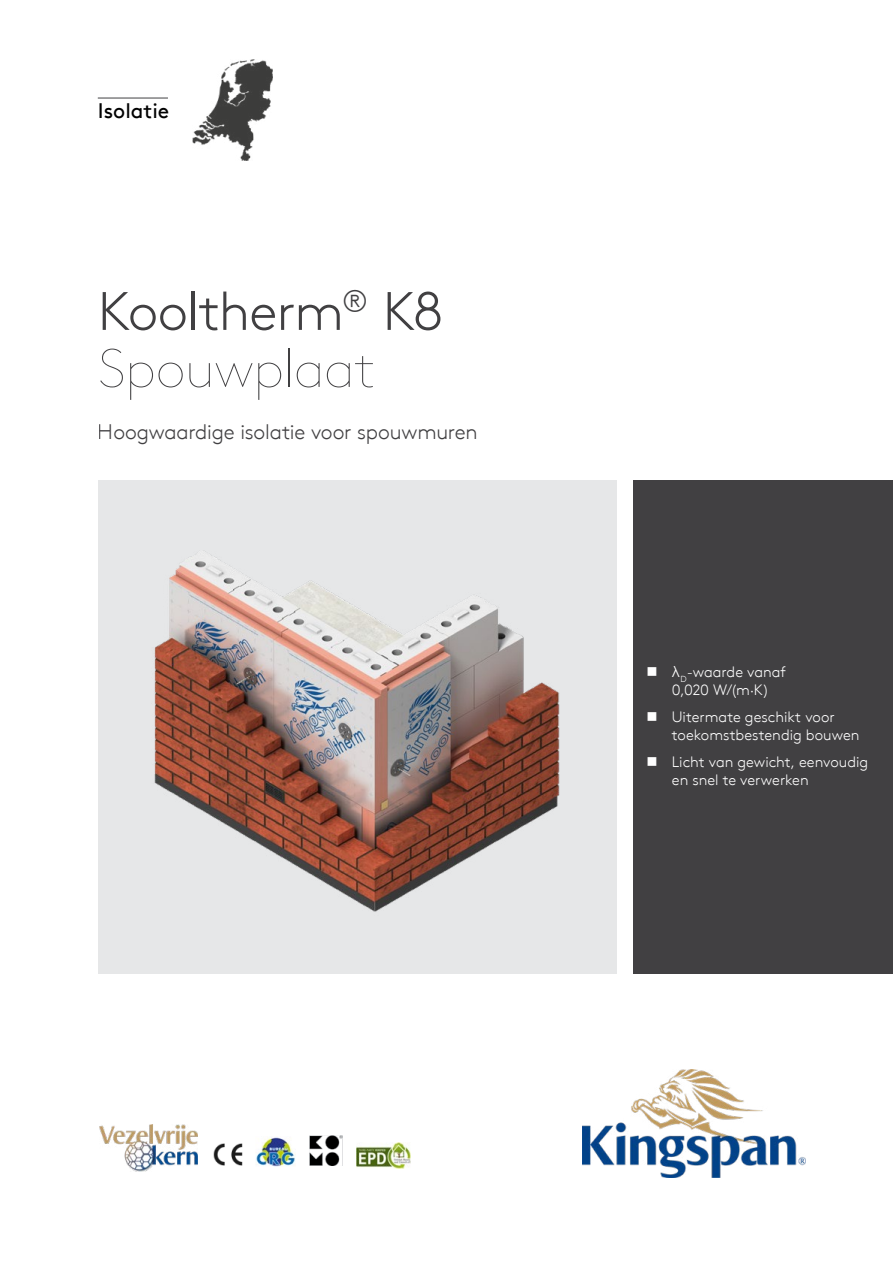
<style>
.page{position:relative;width:893px;height:1263px;background:#fff}
.page>*{position:absolute;margin:0;border:0;box-sizing:border-box;transform-origin:0 0}
.t1{font:300 54px/57px "Kingspan Brown TT";letter-spacing:-.015em;color:#414042}
.t2{font:300 21px "Kingspan Brown TT";letter-spacing:-.01em;color:#414042}
.t3{font:21px "Kingspan Brown TT";color:#000}
.t4{font:300 15px/18px "Kingspan Brown TT";color:#fff}
.s1{font-weight:100}
.s2{font-family:"Century Gothic";font-weight:400}
</style>
<div class="page">
<div style="left:98px;top:480px;width:518px;height:494px;background:#e6e7e8"></div>
<img style="left:154px;top:551px;width:406px;height:361px">
<div style="left:634px;top:480px;width:259px;height:494px;background:#414042"></div>
<img style="left:582px;top:1070px;width:224px;height:108px">
<img style="left:193px;top:59px;width:79px;height:102px">
<hr style="left:98px;top:98px;width:70px;height:1px;background:#414042">
<img style="left:214px;top:1144px;width:28px;height:21px">
<img style="left:357px;top:1143px;width:54px;height:25px">
<img style="left:256px;top:1137px;width:39px;height:30px">
<img style="left:310px;top:1135px;width:32px;height:30px">
<img style="left:99px;top:1124px;width:99px;height:47px">
<h2 class="t3" style="left:98px;top:94px;width:73px">Isolatie</h2>
<h1 class="t1" style="left:98px;top:279px;width:347px">Kooltherm<sup>®</sup> K8<br><span class="s1">Spouwplaat</span></h1>
<h2 class="t2" style="left:98px;top:417px;width:381px">Hoogwaardige isolatie voor spouwmuren</h2>
<p class="t4" style="left:672px;top:662px;width:116px"><span class="s2">λ</span><sub>D</sub>-waarde vanaf<br>0,020 W/(m·K)</p>
<p class="t4" style="left:672px;top:707px;width:189px">Uitermate geschikt voor toekomstbestendig bouwen</p>
<p class="t4" style="left:672px;top:752px;width:198px">Licht van gewicht, eenvoudig en snel te verwerken</p>
</div>
